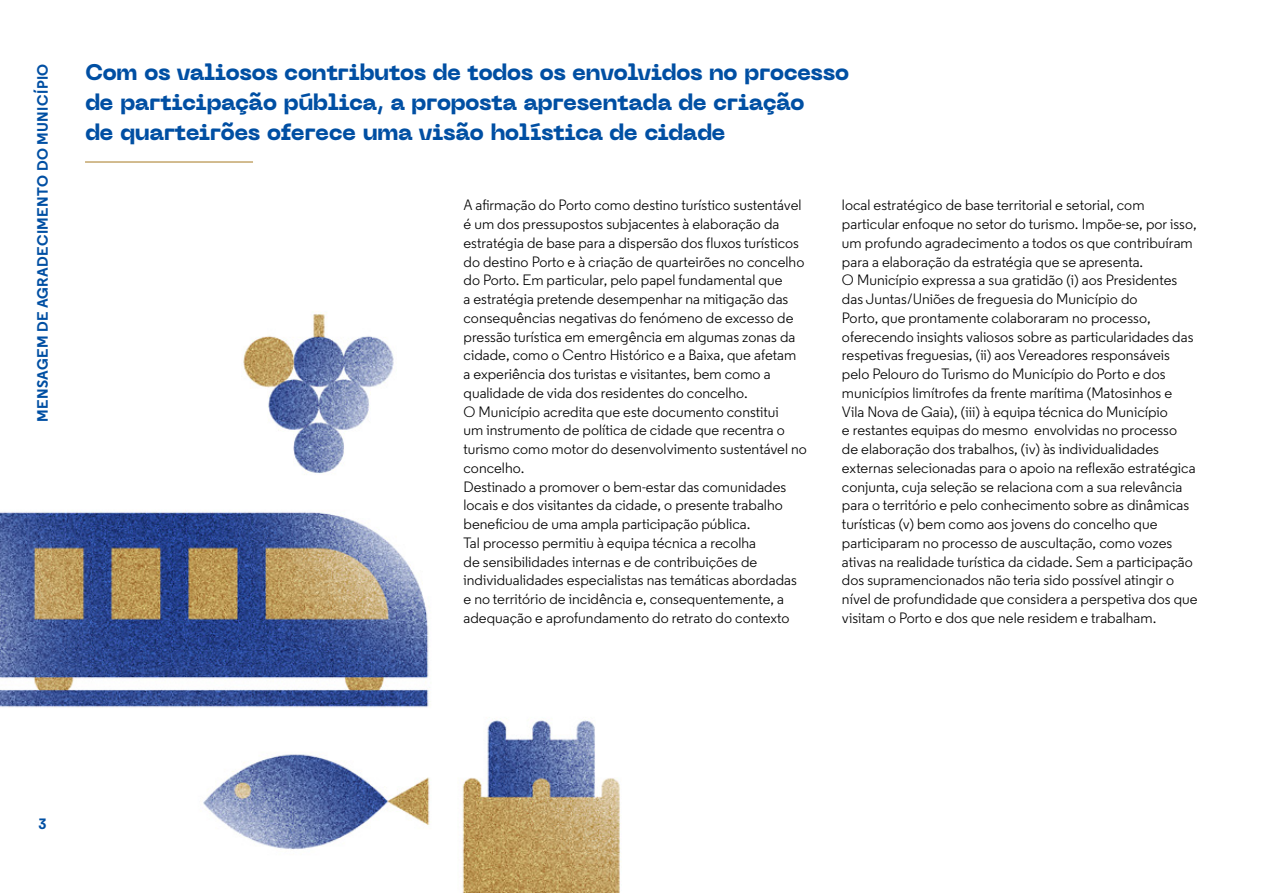
<style>
.page{position:relative;width:1263px;height:893px;background:#fff}
.page>*{position:absolute;margin:0;border:0;box-sizing:border-box;transform-origin:0 0}
.t1{font:800 22.5px/30px "Neue Machina";letter-spacing:-.03em;color:#004fa3}
.t2{font:15px/18.8px "Regular";color:#000}
.t3{font:700 15px "Regular";letter-spacing:.025em;color:#004fa3}
</style>
<div class="page">
<img style="left:0;top:312px;width:621px;height:581px">
<hr style="left:85px;top:161px;width:168px;height:2px;background:#ba9652">
<p class="t3" style="left:33px;top:422px;width:360px;rotate:-90deg">MENSAGEM DE AGRADECIMENTO DO MUNICÍPIO</p>
<h1 class="t1" style="left:85px;top:58px;width:766px">Com os valiosos contributos de todos os envolvidos no processo de participação pública, a proposta apresentada de criação<br>de quarteirões oferece uma visão holística de cidade</h1>
<p class="t2" style="left:463px;top:196px;width:345px">A afirmação do Porto como destino turístico sustentável é um dos pressupostos subjacentes à elaboração da estratégia de base para a dispersão dos fluxos turísticos do destino Porto e à criação de quarteirões no concelho do Porto. Em particular, pelo papel fundamental que<br>a estratégia pretende desempenhar na mitigação das consequências negativas do fenómeno de excesso de pressão turística em emergência em algumas zonas da cidade, como o Centro Histórico e a Baixa, que afetam<br>a experiência dos turistas e visitantes, bem como a qualidade de vida dos residentes do concelho.<br>O Município acredita que este documento constitui<br>um instrumento de política de cidade que recentra o turismo como motor do desenvolvimento sustentável no concelho.<br>Destinado a promover o bem-estar das comunidades locais e dos visitantes da cidade, o presente trabalho beneficiou de uma ampla participação pública.<br>Tal processo permitiu à equipa técnica a recolha<br>de sensibilidades internas e de contribuições de individualidades especialistas nas temáticas abordadas e no território de incidência e, consequentemente, a adequação e aprofundamento do retrato do contexto</p>
<p class="t2" style="left:842px;top:196px;width:357px">local estratégico de base territorial e setorial, com particular enfoque no setor do turismo. Impõe-se, por isso, um profundo agradecimento a todos os que contribuíram para a elaboração da estratégia que se apresenta.<br>O Município expressa a sua gratidão (i) aos Presidentes das Juntas/Uniões de freguesia do Município do<br>Porto, que prontamente colaboraram no processo, oferecendo insights valiosos sobre as particularidades das respetivas freguesias, (ii) aos Vereadores responsáveis pelo Pelouro do Turismo do Município do Porto e dos municípios limítrofes da frente marítima (Matosinhos e Vila Nova de Gaia), (iii) à equipa técnica do Município<br>e restantes equipas do mesmo envolvidas no processo<br>de elaboração dos trabalhos, (iv) às individualidades externas selecionadas para o apoio na reflexão estratégica conjunta, cuja seleção se relaciona com a sua relevância para o território e pelo conhecimento sobre as dinâmicas turísticas (v) bem como aos jovens do concelho que participaram no processo de auscultação, como vozes ativas na realidade turística da cidade. Sem a participação dos supramencionados não teria sido possível atingir o nível de profundidade que considera a perspetiva dos que visitam o Porto e dos que nele residem e trabalham.</p>
<p class="t3" style="left:38px;top:814px;width:10px">3</p>
</div>
